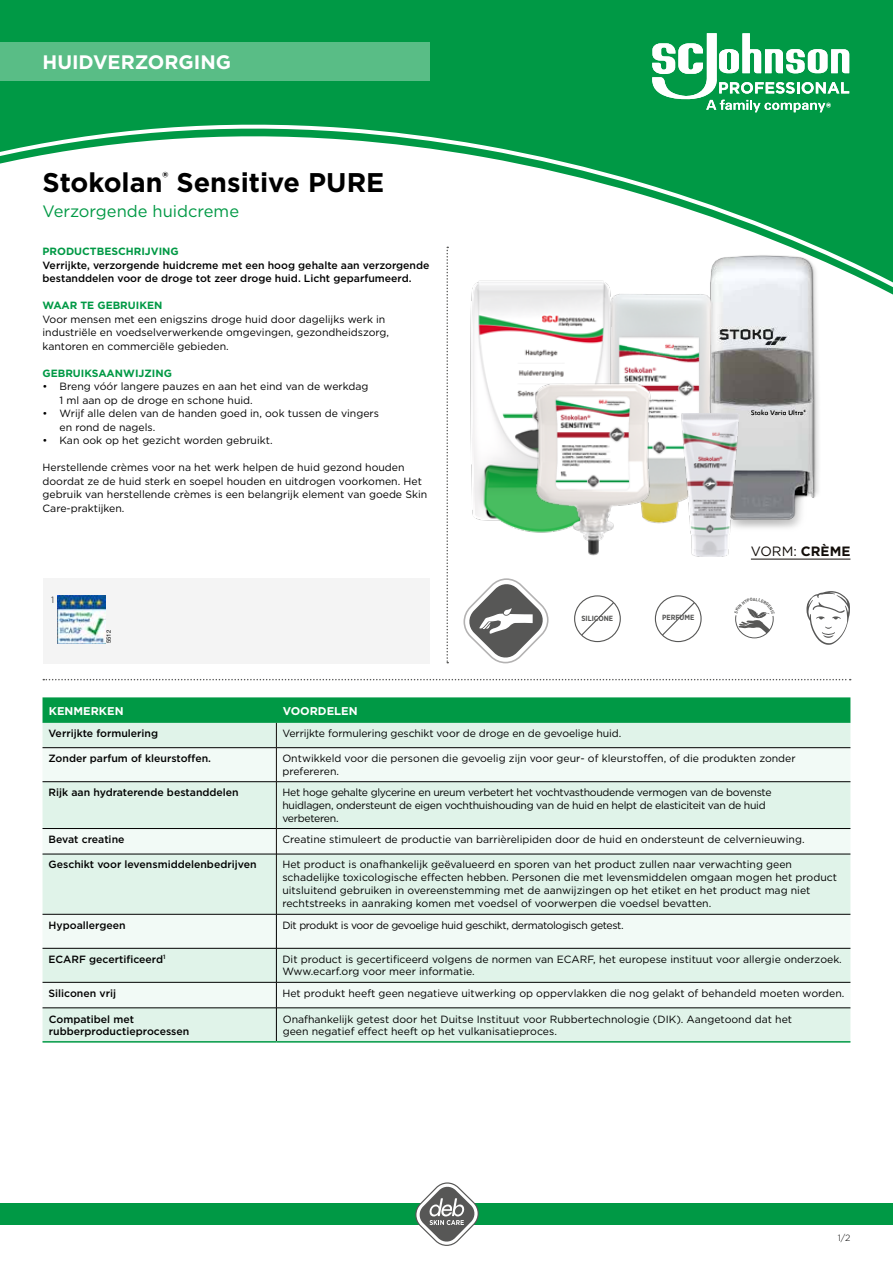
<style>
.page{position:relative;width:893px;height:1263px;background:#fff}
.page>*{position:absolute;margin:0;border:0;box-sizing:border-box;transform-origin:0 0}
.t1{font:700 27px "Gotham";color:#000}
.t2{font:700 19.5px "Gotham";color:#fff}
.t3{font:16.5px "Gotham";color:#009945}
.t4{font:13.5px "Gotham";color:#120d09}
.t5{font:700 11.25px "Gotham";color:#fff}
.t6{font:10.5px/13.5px "Gotham";color:#000}
.t7{font:500 10.5px/13.5px "Gotham";color:#000}
.t8{font:10.5px/12.8px "Gotham";letter-spacing:-.025em;color:#000}
.t9{font:10.5px "Gotham";letter-spacing:-.035em;color:#000}
.t10{font:700 10.5px "Gotham";color:#009945}
.t11{font:300 9px "Gotham";color:#000}
.t12{font:700 7.5px "Gotham Narrow";color:#575756}
.t13{font:6px "Helvetica Neue";color:#000}
.t14{font:700 4.35px "DIN";color:#575756}
.s1{font-weight:700}
</style>
<div class="page">
<div style="left:0;top:0;width:893px;height:295px;background:#009945"></div>
<svg style="left:0;top:119px;width:893px;height:175px"></svg>
<div style="left:0;top:1203px;width:893px;height:22px;background:#009945"></div>
<svg style="left:415px;top:1182px;width:64px;height:64px"></svg>
<div style="left:0;top:43px;width:429px;height:38px;background:#59bd86"></div>
<div style="left:43px;top:578px;width:386px;height:85px;background:#f4f4f4"></div>
<svg style="left:446px;top:247px;width:2px;height:416px"></svg>
<svg style="left:43px;top:679px;width:808px;height:1px"></svg>
<hr style="left:751px;top:559px;width:99px;height:1px;background:#120d09">
<div style="left:43px;top:1008px;width:807px;height:33px;background:#e0f3e9"></div>
<svg style="left:43px;top:748px;width:807px;height:259px;fill:#e0f3e9"></svg>
<hr style="left:43px;top:781px;width:233px;height:1px;background:#000">
<hr style="left:277px;top:781px;width:573px;height:1px;background:#000">
<hr style="left:43px;top:828px;width:233px;height:1px;background:#000">
<hr style="left:277px;top:828px;width:573px;height:1px;background:#000">
<hr style="left:43px;top:854px;width:233px;height:1px;background:#000">
<hr style="left:277px;top:854px;width:573px;height:1px;background:#000">
<hr style="left:43px;top:914px;width:233px;height:1px;background:#000">
<hr style="left:276px;top:914px;width:574px;height:1px;background:#000">
<svg style="left:43px;top:697px;width:807px;height:51px;background:#6cc293"></svg>
<hr style="left:276px;top:748px;width:1px;height:34px;background:#120d09">
<hr style="left:276px;top:782px;width:1px;height:46px;background:#120d09">
<svg style="left:276px;top:828px;width:1px;height:26px"></svg>
<hr style="left:276px;top:854px;width:1px;height:60px;background:#120d09">
<hr style="left:276px;top:914px;width:1px;height:34px;background:#000">
<hr style="left:43px;top:948px;width:233px;height:1px;background:#000">
<hr style="left:276px;top:948px;width:574px;height:1px;background:#000">
<hr style="left:276px;top:948px;width:1px;height:34px;background:#000">
<hr style="left:43px;top:982px;width:233px;height:1px;background:#000">
<hr style="left:276px;top:982px;width:574px;height:1px;background:#000">
<svg style="left:276px;top:982px;width:1px;height:25px"></svg>
<hr style="left:43px;top:1007px;width:233px;height:1px;background:#000">
<hr style="left:276px;top:1007px;width:574px;height:1px;background:#000">
<hr style="left:276px;top:1008px;width:1px;height:33px;background:#000">
<hr style="left:43px;top:1041px;width:233px;height:1px;background:#009945">
<hr style="left:276px;top:1041px;width:574px;height:1px;background:#009945">
<svg style="left:463px;top:578px;width:86px;height:85px"></svg>
<svg style="left:661px;top:601px;width:35px;height:36px"></svg>
<div style="left:655px;top:595px;width:47px;height:47px;border:1px solid #575756;border-radius:50%"></div>
<svg style="left:806px;top:591px;width:44px;height:54px"></svg>
<svg style="left:580px;top:601px;width:35px;height:36px"></svg>
<div style="left:574px;top:595px;width:47px;height:47px;border:1px solid #575756;border-radius:50%"></div>
<img style="left:57px;top:595px;width:48px;height:48px">
<img style="left:689px;top:232px;width:149px;height:296px">
<img style="left:465px;top:276px;width:151px;height:256px">
<img style="left:606px;top:294px;width:114px;height:230px">
<img style="left:530px;top:379px;width:127px;height:177px">
<img style="left:681px;top:413px;width:59px;height:143px">
<svg style="left:652px;top:33px;width:197px;height:79px"></svg>
<svg style="left:735px;top:607px;width:39px;height:31px"></svg>
<h2 class="t2" style="left:43px;top:49px;width:190px">HUIDVERZORGING</h2>
<h1 class="t1" style="left:43px;top:164px;width:343px">Stokolan<sup>®</sup> Sensitive PURE</h1>
<h3 class="t3" style="left:43px;top:201px;width:198px">Verzorgende huidcreme</h3>
<p class="t10" style="left:43px;top:244px;width:138px">PRODUCTBESCHRIJVING</p>
<p class="t7" style="left:43px;top:258px;width:388px">Verrijkte, verzorgende huidcreme met een hoog gehalte aan verzorgende bestanddelen voor de droge tot zeer droge huid. Licht geparfumeerd.</p>
<p class="t10" style="left:43px;top:298px;width:121px">WAAR TE GEBRUIKEN</p>
<p class="t6" style="left:43px;top:312px;width:348px">Voor mensen met een enigszins droge huid door dagelijks werk in industriële en voedselverwerkende omgevingen, gezondheidszorg, kantoren en commerciële gebieden.</p>
<p class="t10" style="left:43px;top:366px;width:131px">GEBRUIKSAANWIJZING</p>
<p class="t6" style="left:60px;top:379px;width:311px;text-indent:-17px">• Breng vóór langere pauzes en aan het eind van de werkdag<br>1 ml aan op de droge en schone huid.</p>
<p class="t6" style="left:60px;top:406px;width:321px;text-indent:-17px">• Wrijf alle delen van de handen goed in, ook tussen de vingers en rond de nagels.</p>
<p class="t6" style="left:43px;top:433px;width:232px">• Kan ook op het gezicht worden gebruikt.</p>
<p class="t6" style="left:43px;top:460px;width:386px">Herstellende crèmes voor na het werk helpen de huid gezond houden doordat ze de huid sterk en soepel houden en uitdrogen voorkomen. Het gebruik van herstellende crèmes is een belangrijk element van goede Skin Care-praktijken.</p>
<p class="t11" style="left:51px;top:594px;width:5px">1</p>
<p class="t13" style="left:104px;top:643px;width:15px;rotate:-90deg">5512</p>
<p class="t12" style="left:581px;top:613px;width:33px">SILICONE</p>
<p class="t12" style="left:662px;top:613px;width:34px">PERFUME</p>
<p class="t4" style="left:751px;top:543px;width:101px">VORM: <span class="s1">CRÈME</span></p>
<p class="t14" style="left:753px;top:596px;width:4px">A</p>
<p class="t5" style="left:49px;top:703px;width:76px">KENMERKEN</p>
<p class="t5" style="left:283px;top:703px;width:76px">VOORDELEN</p>
<p class="t7" style="left:49px;top:726px;width:111px">Verrijkte formulering</p>
<p class="t6" style="left:282px;top:726px;width:340px">Verrijkte formulering geschikt voor de droge en de gevoelige huid.</p>
<p class="t7" style="left:49px;top:751px;width:164px">Zonder parfum of kleurstoffen.</p>
<p class="t6" style="left:282px;top:752px;width:515px;line-height:12.8px">Ontwikkeld voor die personen die gevoelig zijn voor geur- of kleurstoffen, of die produkten zonder prefereren.</p>
<p class="t7" style="left:49px;top:785px;width:192px">Rijk aan hydraterende bestanddelen</p>
<p class="t8" style="left:282px;top:786px;width:491px">Het hoge gehalte glycerine en ureum verbetert het vochtvasthoudende vermogen van de bovenste huidlagen, ondersteunt de eigen vochthuishouding van de huid en helpt de elasticiteit van de huid verbeteren.</p>
<p class="t7" style="left:49px;top:832px;width:77px">Bevat creatine</p>
<p class="t6" style="left:282px;top:832px;width:524px">Creatine stimuleert de productie van barrièrelipiden door de huid en ondersteunt de celvernieuwing.</p>
<p class="t7" style="left:49px;top:858px;width:209px">Geschikt voor levensmiddelenbedrijven</p>
<p class="t6" style="left:282px;top:858px;width:556px;line-height:12.8px">Het product is onafhankelijk geëvalueerd en sporen van het product zullen naar verwachting geen schadelijke toxicologische effecten hebben. Personen die met levensmiddelen omgaan mogen het product uitsluitend gebruiken in overeenstemming met de aanwijzingen op het etiket en het product mag niet rechtstreeks in aanraking komen met voedsel of voorwerpen die voedsel bevatten.</p>
<p class="t7" style="left:49px;top:918px;width:79px">Hypoallergeen</p>
<p class="t9" style="left:282px;top:918px;width:343px">Dit produkt is voor de gevoelige huid geschikt, dermatologisch getest.</p>
<p class="t7" style="left:49px;top:952px;width:119px">ECARF gecertificeerd<sup>1</sup></p>
<p class="t6" style="left:282px;top:952px;width:561px;line-height:12.8px">Dit product is gecertificeerd volgens de normen van ECARF, het europese instituut voor allergie onderzoek.<br>Www.ecarf.org voor meer informatie.</p>
<p class="t7" style="left:49px;top:986px;width:69px">Siliconen vrij</p>
<p class="t6" style="left:282px;top:986px;width:564px">Het produkt heeft geen negatieve uitwerking op oppervlakken die nog gelakt of behandeld moeten worden.</p>
<p class="t7" style="left:49px;top:1012px;width:142px;line-height:12.8px">Compatibel met rubberproductieprocessen</p>
<p class="t6" style="left:283px;top:1012px;width:511px;line-height:12.8px">Onafhankelijk getest door het Duitse Instituut voor Rubbertechnologie (DIK). Aangetoond dat het geen negatief effect heeft op het vulkanisatieproces.</p>
<p class="t11" style="left:838px;top:1232px;width:14px">1/2</p>
</div>
